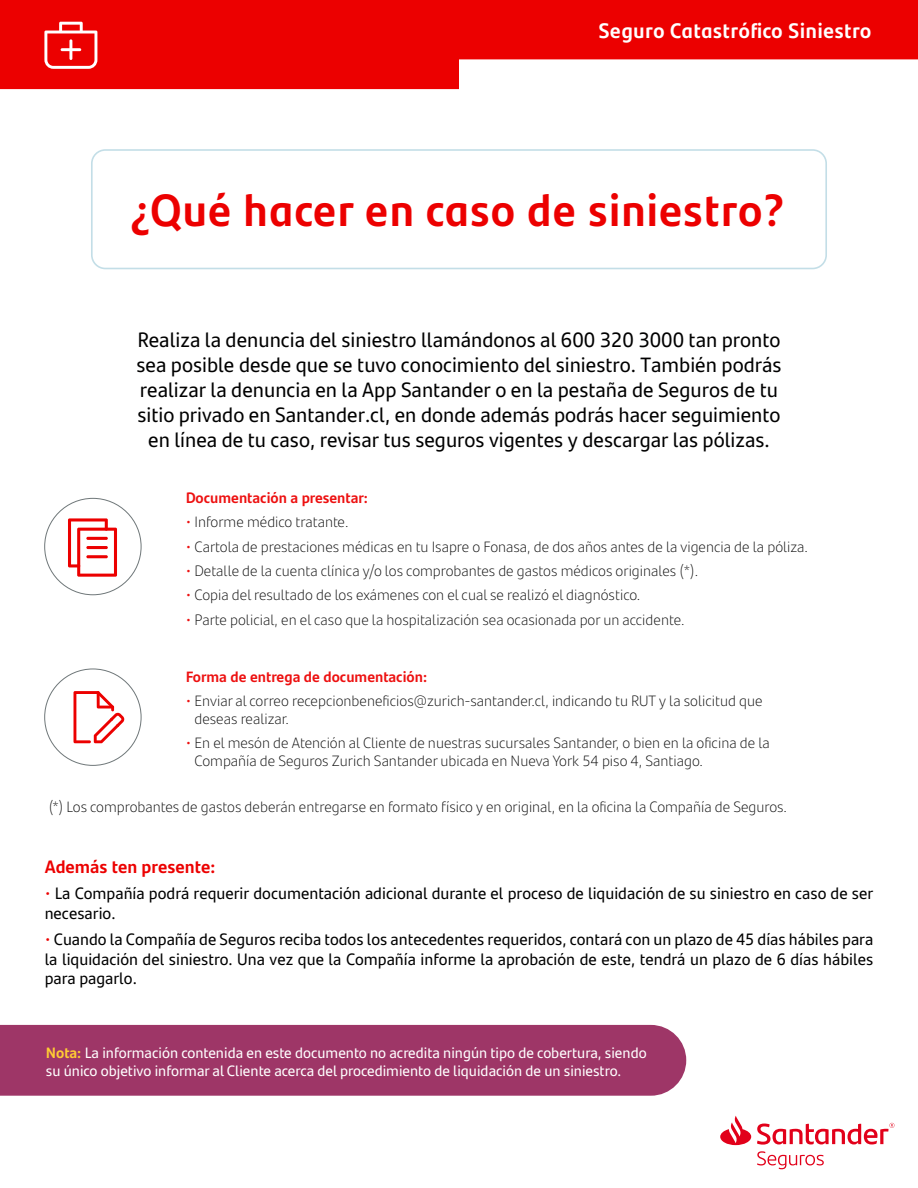
<style>
.page{position:relative;width:918px;height:1188px;background:#fff}
.page>*{position:absolute;margin:0;border:0;box-sizing:border-box;transform-origin:0 0}
.t1{font:700 45.15px "Santander Headline";letter-spacing:.04em;color:#ec0000}
.t2{font:700 21px "Santander Headline";letter-spacing:.04em;color:#fff}
.t3{font:20.7px/24.9px "Santander Text";color:#010000;text-align:center}
.t4{font:700 18px "Santander Text";color:#ec0000}
.t5{font:16.5px/19.8px "Santander Text";color:#010000}
.t6{font:300 15px/24.3px "Santander Text";color:#010000}
.t7{font:15px/18px "Santander Text";color:#fff}
.s1{font-weight:700;color:#ec0000}
.s2{font-weight:700;color:#fc3}
</style>
<div class="page">
<svg style="left:0;top:0;width:918px;height:89px;fill:#ec0000"></svg>
<div style="left:91px;top:149px;width:736px;height:120px;border:2px solid #c3dee7;border-radius:14px"></div>
<svg style="left:68px;top:518px;width:49px;height:59px"></svg>
<svg style="left:74px;top:691px;width:50px;height:52px"></svg>
<div style="left:0;top:1025px;width:686px;height:71px;background:#9e3667"></div>
<svg style="left:720px;top:1116px;width:174px;height:53px"></svg>
<svg style="left:44px;top:22px;width:53px;height:47px"></svg>
<h2 class="t2" style="left:599px;top:14px;width:274px">Seguro Catastrófico Siniestro</h2>
<h1 class="t1" style="left:130px;top:175px;width:655px">¿Qué hacer en caso de siniestro?</h1>
<p class="t3" style="left:136px;top:327px;width:647px">Realiza la denuncia del siniestro llamándonos al 600 320 3000 tan pronto sea posible desde que se tuvo conocimiento del siniestro. También podrás realizar la denuncia en la App Santander o en la pestaña de Seguros de tu sitio privado en Santander.cl, en donde además podrás hacer seguimiento en línea de tu caso, revisar tus seguros vigentes y descargar las pólizas.</p>
<p class="t6" style="left:186px;top:485px;width:624px"><span class="s1">Documentación a presentar:<br>·</span> Informe médico tratante.<br><span class="s1">·</span> Cartola de prestaciones médicas en tu Isapre o Fonasa, de dos años antes de la vigencia de la póliza. <span class="s1">·</span> Detalle de la cuenta clínica y/o los comprobantes de gastos médicos originales (*).<br><span class="s1">·</span> Copia del resultado de los exámenes con el cual se realizó el diagnóstico.<br><span class="s1">·</span> Parte policial, en el caso que la hospitalización sea ocasionada por un accidente.</p>
<p class="t6" style="left:186px;top:664px;width:579px"><span class="s1">Forma de entrega de documentación:<br>·</span> Enviar al correo recepcionbeneficios@zurich-santander.cl, indicando tu RUT y la solicitud que</p>
<p class="t6" style="left:186px;top:706px;width:586px;text-indent:9px">deseas realizar.<br><span class="s1">·</span> En el mesón de Atención al Cliente de nuestras sucursales Santander, o bien en la oficina de la</p>
<p class="t6" style="left:195px;top:748px;width:510px">Compañía de Seguros Zurich Santander ubicada en Nueva York 54 piso 4, Santiago.</p>
<p class="t6" style="left:48px;top:794px;width:740px">(*) Los comprobantes de gastos deberán entregarse en formato físico y en original, en la oficina la Compañía de Seguros.</p>
<p class="t4" style="left:45px;top:852px;width:172px">Además ten presente:</p>
<p class="t5" style="left:45px;top:882px;width:830px"><span class="s1">·</span> La Compañía podrá requerir documentación adicional durante el proceso de liquidación de su siniestro en caso de ser necesario.</p>
<p class="t5" style="left:45px;top:928px;width:830px;text-align:justify"><span class="s1">·</span> Cuando la Compañía de Seguros reciba todos los antecedentes requeridos, contará con un plazo de 45 días hábiles para la liquidación del siniestro. Una vez que la Compañía informe la aprobación de este, tendrá un plazo de 6 días hábiles para pagarlo.</p>
<p class="t7" style="left:46px;top:1043px;width:602px"><span class="s2">Nota:</span> La información contenida en este documento no acredita ningún tipo de cobertura, siendo su único objetivo informar al Cliente acerca del procedimiento de liquidación de un siniestro.</p>
</div>
